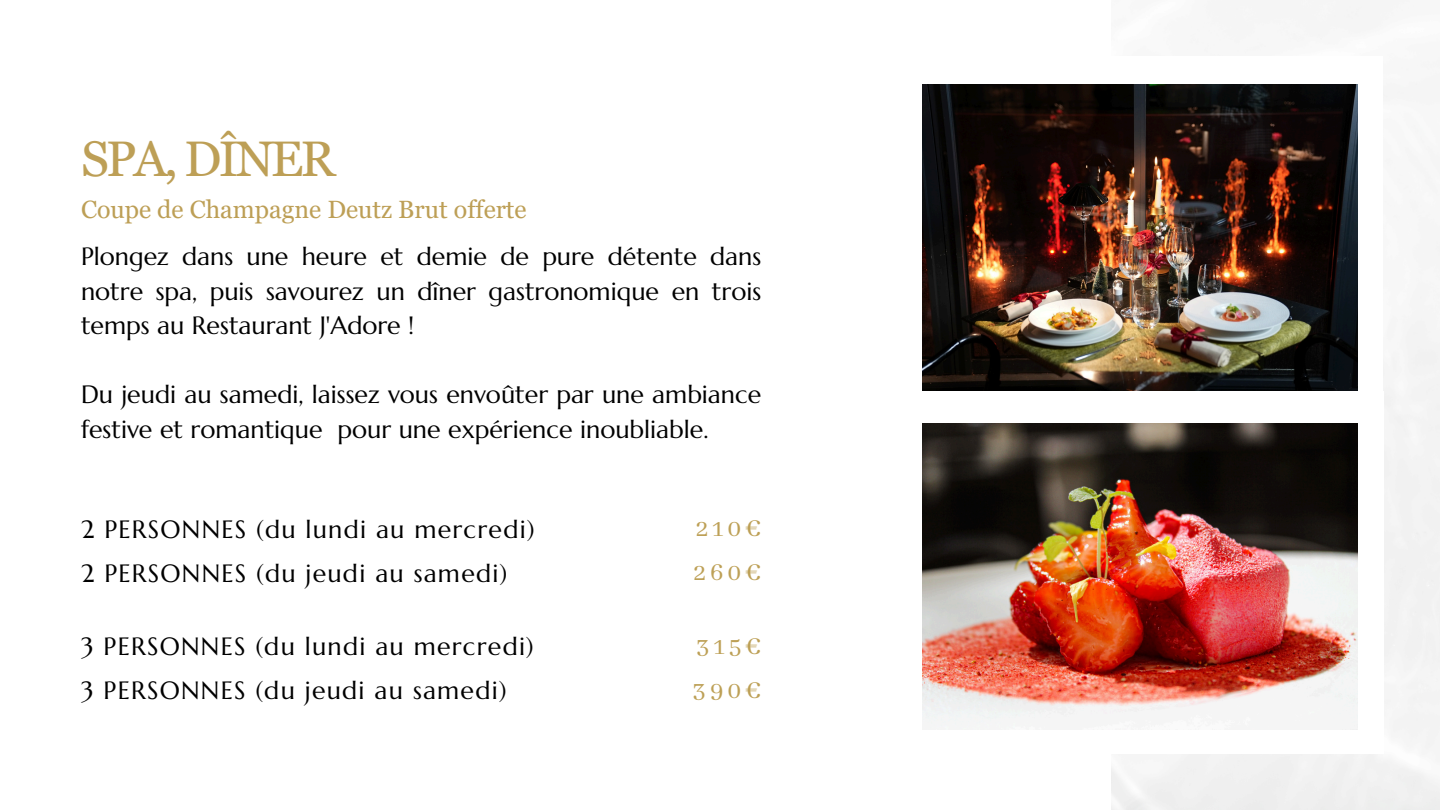
<style>
.page{position:relative;width:1440px;height:810px;background:#fff}
.page>*{position:absolute;margin:0;border:0;box-sizing:border-box;transform-origin:0 0}
.t1{font:50px "Georgia Pro";letter-spacing:-.06em;color:#bd9f56}
.t2{font:27px "Abhaya Libre";letter-spacing:.15em;color:#bda056}
.t3{font:25px/34.5px "Marcellus";color:#000;text-align:justify}
.t4{font:25px "Marcellus";letter-spacing:.05em;color:#000}
.t5{font:25px "Georgia Pro";color:#bd9f56}
</style>
<div class="page">
<img style="left:922px;top:84px;width:436px;height:306px">
<img style="left:922px;top:423px;width:436px;height:306px">
<h1 class="t1" style="left:81px;top:131px;width:256px">SPA, DÎNER</h1>
<p class="t5" style="left:81px;top:196px;width:447px">Coupe de Champagne Deutz Brut offerte</p>
<p class="t3" style="left:81px;top:239px;width:682px">Plongez dans une heure et demie de pure détente dans notre spa, puis savourez un dîner gastronomique en trois temps au Restaurant J'Adore !</p>
<p class="t3" style="left:81px;top:377px;width:682px">Du jeudi au samedi, laissez vous envoûter par une ambiance festive et romantique pour une expérience inoubliable.</p>
<p class="t4" style="left:81px;top:514px;width:455px">2 PERSONNES (du lundi au mercredi)</p>
<p class="t4" style="left:81px;top:558px;width:428px">2 PERSONNES (du jeudi au samedi)</p>
<p class="t4" style="left:81px;top:631px;width:454px">3 PERSONNES (du lundi au mercredi)</p>
<p class="t4" style="left:81px;top:675px;width:427px">3 PERSONNES (du jeudi au samedi)</p>
<p class="t2" style="left:696px;top:514px;width:67px">210€</p>
<p class="t2" style="left:694px;top:558px;width:69px">260€</p>
<p class="t2" style="left:697px;top:631px;width:66px">315€</p>
<p class="t2" style="left:693px;top:675px;width:70px">390€</p>
</div>
